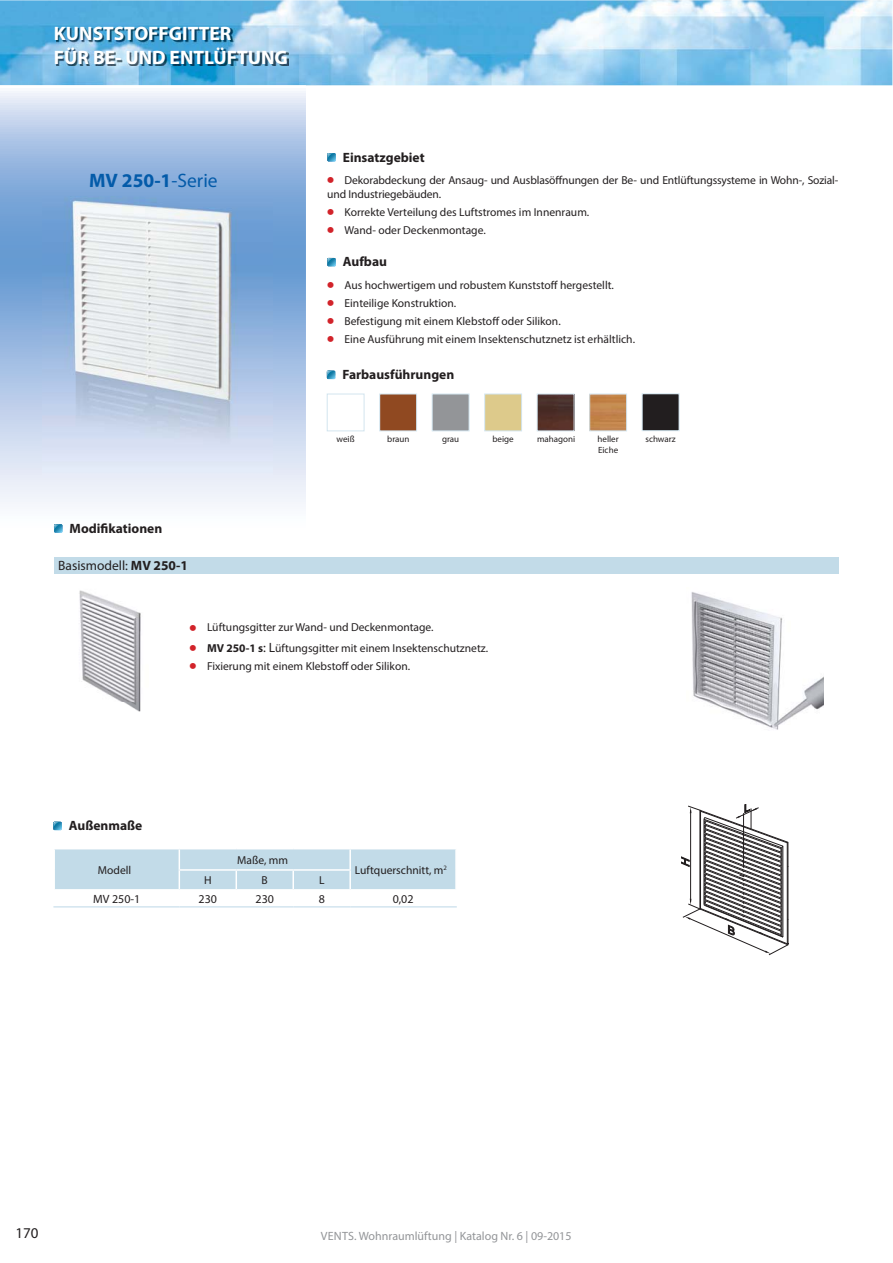
<style>
.page{position:relative;width:893px;height:1263px;background:#fff}
.page>*{position:absolute;margin:0;border:0;box-sizing:border-box;transform-origin:0 0}
.t1{font:700 19.5px/23.4px "Myriad Pro";color:#fff}
.t2{font:700 19.5px "Myriad Pro";color:#035ba9}
.t3{font:15px "Myriad Pro";color:#231f20}
.t4{font:700 13.5px "Myriad Pro";color:#231f20}
.t5{font:13.5px "Myriad Pro";color:#231f20}
.t6{font:12px "Myriad Pro";color:#939598}
.t7{font:12px "Myriad Pro";color:#231f20}
.t8{font:11.55px/13.8px "Myriad Pro";color:#231f20}
.t9{font:9px/10.8px "Myriad Pro";color:#231f20}
.s1{font-weight:400}
.s2{font-weight:700}
.s3{font-family:"Free Set C";font-weight:700;font-size:17.25px;color:#d2232a}
.s4{font-size:13.5px}
</style>
<div class="page">
<img style="left:0;top:0;width:892px;height:85px">
<svg style="left:0;top:85px;width:306px;height:419px;background:#b1c9e7"></svg>
<img style="left:57px;top:28px;width:231px;height:38px">
<svg style="left:327px;top:153px;width:9px;height:8px"></svg>
<svg style="left:327px;top:258px;width:9px;height:8px"></svg>
<div style="left:54px;top:557px;width:784px;height:17px;background:#c2dbe8"></div>
<svg style="left:54px;top:524px;width:8px;height:9px"></svg>
<img style="left:79px;top:590px;width:62px;height:122px">
<img style="left:691px;top:592px;width:132px;height:138px">
<svg style="left:53px;top:822px;width:9px;height:8px"></svg>
<svg style="left:54px;top:849px;width:402px;height:41px;background:#c5dde9"></svg>
<hr style="left:53px;top:906px;width:126px;height:2px;background:#d3e5ef">
<hr style="left:179px;top:906px;width:114px;height:2px;background:#d3e5ef">
<hr style="left:293px;top:906px;width:57px;height:2px;background:#d3e5ef">
<hr style="left:350px;top:906px;width:107px;height:2px;background:#d3e5ef">
<svg style="left:681px;top:804px;width:108px;height:151px"></svg>
<svg style="left:327px;top:371px;width:8px;height:8px"></svg>
<div style="left:327px;top:394px;width:37px;height:37px;border:1px solid #d3e5ef"></div>
<div style="left:380px;top:394px;width:37px;height:37px;background:#904921"></div>
<div style="left:379px;top:394px;width:38px;height:37px;border:1px solid #d3e5ef"></div>
<div style="left:432px;top:394px;width:37px;height:37px;background:#939598"></div>
<div style="left:432px;top:394px;width:37px;height:37px;border:1px solid #d3e5ef"></div>
<div style="left:485px;top:394px;width:36px;height:37px;background:#ddca8b"></div>
<div style="left:484px;top:394px;width:38px;height:37px;border:1px solid #d3e5ef"></div>
<img style="left:539px;top:396px;width:33px;height:33px">
<img style="left:591px;top:396px;width:34px;height:33px">
<div style="left:589px;top:394px;width:38px;height:37px;border:1px solid #d3e5ef"></div>
<div style="left:642px;top:394px;width:37px;height:37px;background:#221e1f"></div>
<div style="left:642px;top:393px;width:37px;height:38px;border:1px solid #d3e5ef"></div>
<img style="left:42px;top:197px;width:231px;height:280px">
<h1 class="t1" style="left:54px;top:24px;width:235px">KUNSTSTOFFGITTER<br>FÜR BE- UND ENTLÜFTUNG</h1>
<h1 class="t2" style="left:89px;top:173px;width:130px">MV 250-1<span class="s1">-Serie</span></h1>
<p class="t4" style="left:70px;top:523px;width:94px">Modifikationen</p>
<p class="t5" style="left:58px;top:561px;width:131px">Basismodell: <span class="s2">MV 250-1</span></p>
<p class="t4" style="left:343px;top:152px;width:83px">Einsatzgebiet</p>
<p class="t8" style="left:327px;top:174px;width:513px"><span class="s3">•</span> Dekorabdeckung der Ansaug- und Ausblasöffnungen der Be- und Entlüftungssysteme in Wohn-, Sozial&shy;und Industriegebäuden.</p>
<p class="t8" style="left:327px;top:206px;width:264px"><span class="s3">•</span> Korrekte Verteilung des Luftstromes im Innenraum.</p>
<p class="t8" style="left:327px;top:224px;width:160px"><span class="s3">•</span> Wand- oder Deckenmontage.</p>
<p class="t4" style="left:343px;top:257px;width:46px">Aufbau</p>
<p class="t8" style="left:327px;top:279px;width:288px"><span class="s3">•</span> Aus hochwertigem und robustem Kunststoff hergestellt.</p>
<p class="t8" style="left:327px;top:297px;width:131px"><span class="s3">•</span> Einteilige Konstruktion.</p>
<p class="t8" style="left:327px;top:315px;width:235px"><span class="s3">•</span> Befestigung mit einem Klebstoff oder Silikon.</p>
<p class="t8" style="left:327px;top:333px;width:309px"><span class="s3">•</span> Eine Ausführung mit einem Insektenschutznetz ist erhältlich.</p>
<p class="t4" style="left:342px;top:369px;width:113px">Farbausführungen</p>
<p class="t9" style="left:337px;top:434px;width:20px">weiß</p>
<p class="t9" style="left:387px;top:434px;width:24px">braun</p>
<p class="t9" style="left:442px;top:434px;width:19px">grau</p>
<p class="t9" style="left:492px;top:434px;width:23px">beige</p>
<p class="t9" style="left:537px;top:434px;width:40px">mahagoni</p>
<p class="t9" style="left:597px;top:434px;width:23px">heller<br>Eiche</p>
<p class="t9" style="left:645px;top:434px;width:32px">schwarz</p>
<p class="t8" style="left:190px;top:621px;width:245px"><span class="s3">•</span> Lüftungsgitter zur Wand- und Deckenmontage.</p>
<p class="t8" style="left:190px;top:642px;width:300px"><span class="s3">•</span> <span class="s2">MV 250-1 s</span><span class="s4">: L</span>üftungsgitter mit einem Insektenschutznetz.</p>
<p class="t8" style="left:190px;top:660px;width:222px"><span class="s3">•</span> Fixierung mit einem Klebstoff oder Silikon.</p>
<p class="t4" style="left:69px;top:820px;width:75px">Außenmaße</p>
<p class="t8" style="left:98px;top:864px;width:35px">Modell</p>
<p class="t8" style="left:237px;top:854px;width:52px">Maße, mm</p>
<p class="t8" style="left:204px;top:874px;width:9px">H</p>
<p class="t8" style="left:262px;top:874px;width:8px">B</p>
<p class="t8" style="left:319px;top:874px;width:7px">L</p>
<p class="t8" style="left:355px;top:864px;width:94px">Luftquerschnitt, m<sup>2</sup></p>
<p class="t7" style="left:93px;top:894px;width:49px">MV 250-1</p>
<p class="t7" style="left:199px;top:894px;width:20px">230</p>
<p class="t7" style="left:256px;top:894px;width:20px">230</p>
<p class="t7" style="left:319px;top:894px;width:8px">8</p>
<p class="t7" style="left:393px;top:894px;width:22px">0,02</p>
<p class="t3" style="left:15px;top:1227px;width:25px">170</p>
<p class="t6" style="left:321px;top:1231px;width:252px">VENTS. Wohnraumlüftung | Katalog Nr. 6 | 09-2015</p>
</div>
